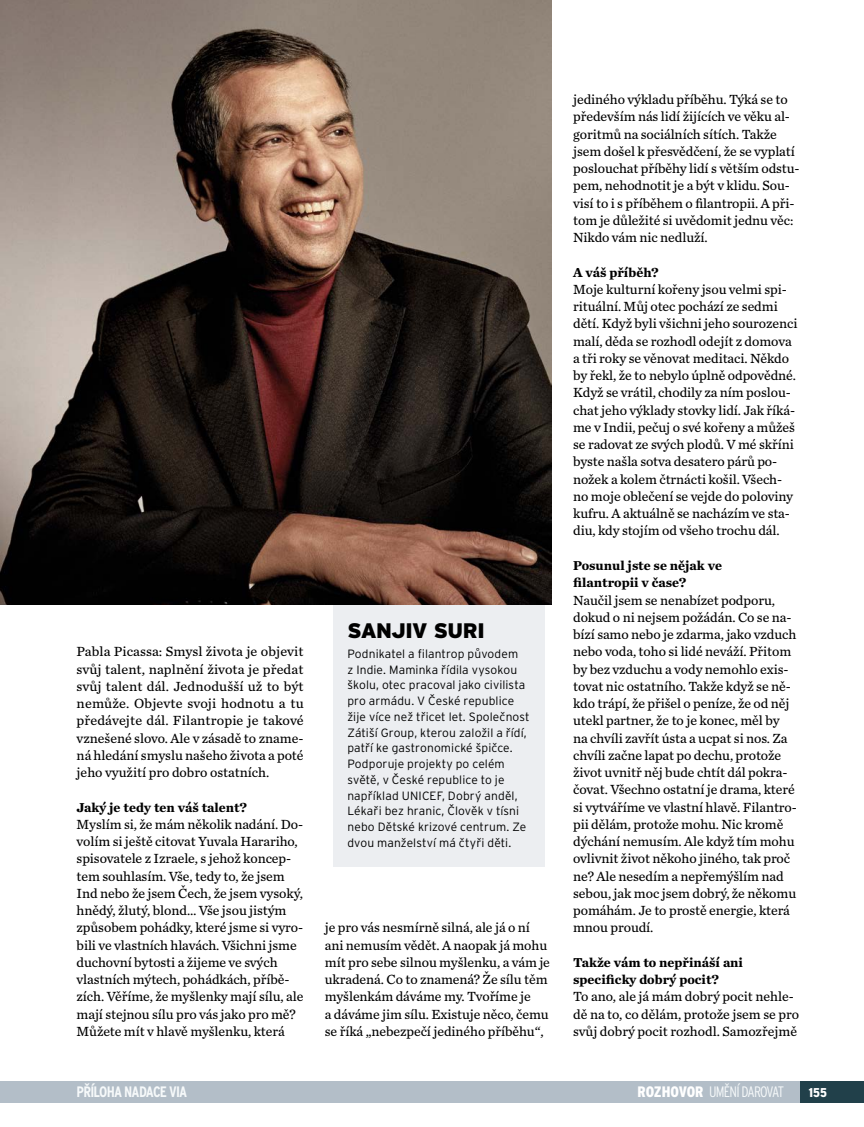
<style>
.page{position:relative;width:864px;height:1127px;background:#fff}
.page>*{position:absolute;margin:0;border:0;box-sizing:border-box;transform-origin:0 0}
.t1{font:900 21px "Interstate OT";letter-spacing:-.03em;color:#000}
.t2{font:300 condensed 15.15px "Interstate OT";letter-spacing:-.055em;color:#f6f9fa}
.t3{font:700 condensed 15.15px "Interstate OT";letter-spacing:-.05em;color:#f6f9fa}
.t4{font:13.8px/17.2px "Chronicle Text G3";letter-spacing:-.005em;color:#000}
.t5{font:700 13.5px/17.2px "Chronicle Text G3";color:#000}
.t6{font:900 condensed 12.75px "Interstate OT";color:#fff}
.t7{font:300 12px/15.8px "Interstate OT";letter-spacing:.01em;color:#000}
.s1{font-weight:900;color:#fff}
</style>
<div class="page">
<div style="left:333px;top:569px;width:211px;height:298px;background:#eceef1"></div>
<img style="left:0;top:0;width:551px;height:605px">
<div style="left:0;top:1081px;width:863px;height:21px;background:#b3bec8"></div>
<div style="left:799px;top:1081px;width:64px;height:21px;background:#21404a"></div>
<p class="t4" style="left:77px;top:642px;width:228px;text-align:justify">Pabla Picassa: Smysl života je objevit svůj talent, naplnění života je předat svůj talent dál. Jednodušší už to být nemůže. Objevte svoji hodnotu a tu předávejte dál. Filantropie je takové vznešené slovo. Ale v zásadě to zname&shy;ná hledání smyslu našeho života a poté jeho využití pro dobro ostatních.</p>
<p class="t5" style="left:77px;top:797px;width:172px">Jaký je tedy ten váš talent?</p>
<p class="t4" style="left:77px;top:815px;width:228px">Myslím si, že mám několik nadání. Do&shy;volím si ještě citovat Yuvala Harariho, spisovatele z Izraele, s jehož koncep&shy;tem souhlasím. Vše, tedy to, že jsem Ind nebo že jsem Čech, že jsem vysoký, hnědý, žlutý, blond… Vše jsou jistým způsobem pohádky, které jsme si vyro&shy;bili ve vlastních hlavách. Všichni jsme duchovní bytosti a žijeme ve svých vlastních mýtech, pohádkách, příbě&shy;zích. Věříme, že myšlenky mají sílu, ale mají stejnou sílu pro vás jako pro mě?<br>Můžete mít v hlavě myšlenku, která</p>
<h1 class="t1" style="left:347px;top:616px;width:139px">SANJIV SURI</h1>
<p class="t7" style="left:347px;top:645px;width:184px">Podnikatel a filantrop původem<br>z Indie. Maminka řídila vysokou školu, otec pracoval jako civilista pro armádu. V České republice žije více než třicet let. Společnost<br>Zátiší Group, kterou založil a řídí, patří ke gastronomické špičce.<br>Podporuje projekty po celém světě, v České republice to je například UNICEF, Dobrý anděl,<br>Lékaři bez hranic, Člověk v tísni nebo Dětské krizové centrum. Ze dvou manželství má čtyři děti.</p>
<p class="t4" style="left:325px;top:918px;width:226px">je pro vás nesmírně silná, ale já o ní ani nemusím vědět. A naopak já mohu mít pro sebe silnou myšlenku, a vám je ukradená. Co to znamená? Že sílu těm myšlenkám dáváme my. Tvoříme je<br>a dáváme jim sílu. Existuje něco, čemu se říká „nebezpečí jediného příběhu“,</p>
<p class="t4" style="left:573px;top:90px;width:228px">jediného výkladu příběhu. Týká se to především nás lidí žijících ve věku al&shy;goritmů na sociálních sítích. Takže jsem došel k přesvědčení, že se vyplatí poslouchat příběhy lidí s větším odstu&shy;pem, nehodnotit je a být v klidu. Sou&shy;visí to i s příběhem o filantropii. A při&shy;tom je důležité si uvědomit jednu věc:<br>Nikdo vám nic nedluží.</p>
<p class="t5" style="left:573px;top:263px;width:87px">A váš příběh?</p>
<p class="t4" style="left:573px;top:280px;width:226px">Moje kulturní kořeny jsou velmi spi&shy;rituální. Můj otec pochází ze sedmi dětí. Když byli všichni jeho sourozenci malí, děda se rozhodl odejít z domova a tři roky se věnovat meditaci. Někdo by řekl, že to nebylo úplně odpovědné.<br>Když se vrátil, chodily za ním poslou&shy;chat jeho výklady stovky lidí. Jak říká&shy;me v Indii, pečuj o své kořeny a můžeš se radovat ze svých plodů. V mé skříni byste našla sotva desatero párů po&shy;nožek a kolem čtrnácti košil. Všech&shy;no moje oblečení se vejde do poloviny kufru. A aktuálně se nacházím ve sta&shy;diu, kdy stojím od všeho trochu dál.</p>
<p class="t5" style="left:573px;top:556px;width:150px">Posunul jste se nějak ve filantropii v čase?</p>
<p class="t4" style="left:573px;top:590px;width:225px">Naučil jsem se nenabízet podporu, dokud o ni nejsem požádán. Co se na&shy;bízí samo nebo je zdarma, jako vzduch nebo voda, toho si lidé neváží. Přitom by bez vzduchu a vody nemohlo exis&shy;tovat nic ostatního. Takže když se ně&shy;kdo trápí, že přišel o peníze, že od něj utekl partner, že to je konec, měl by na chvíli zavřít ústa a ucpat si nos. Za chvíli začne lapat po dechu, protože život uvnitř něj bude chtít dál pokra&shy;čovat. Všechno ostatní je drama, které si vytváříme ve vlastní hlavě. Filantro&shy;pii dělám, protože mohu. Nic kromě dýchání nemusím. Ale když tím mohu ovlivnit život někoho jiného, tak proč ne? Ale nesedím a nepřemýšlím nad sebou, jak moc jsem dobrý, že někomu pomáhám. Je to prostě energie, která mnou proudí.</p>
<p class="t5" style="left:573px;top:953px;width:171px">Takže vám to nepřináší ani specificky dobrý pocit?</p>
<p class="t4" style="left:573px;top:987px;width:227px">To ano, ale já mám dobrý pocit nehle&shy;dě na to, co dělám, protože jsem se pro svůj dobrý pocit rozhodl. Samozřejmě</p>
<p class="t3" style="left:77px;top:1082px;width:112px">PŘÍLOHA NADACE VIA</p>
<p class="t2" style="left:637px;top:1083px;width:148px"><span class="s1">ROZHOVOR</span> UMĚNÍ DAROVAT</p>
<p class="t6" style="left:808px;top:1084px;width:20px">155</p>
</div>
